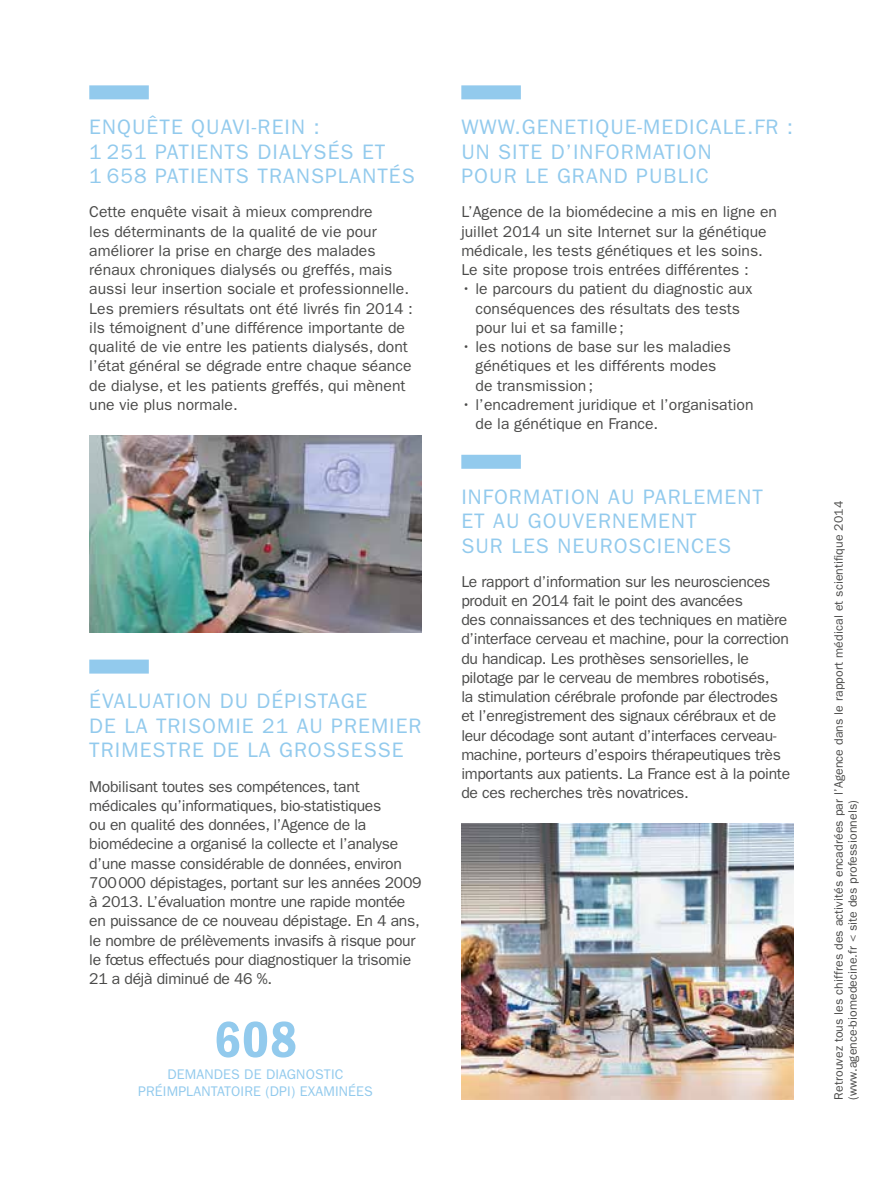
<style>
.page{position:relative;width:883px;height:1191px;background:#fff}
.page>*{position:absolute;margin:0;border:0;box-sizing:border-box;transform-origin:0 0}
.t1{font:52.5px "ITC Franklin Gothic Std Dm Cd";color:#92caed}
.t2{font:21px/24.5px "ITC Franklin Gothic Std";letter-spacing:.05em;color:#92caed}
.t3{font:15.75px/19.2px "ITC Franklin Gothic Std";letter-spacing:-.02em;color:#4a4a49}
.t4{font:15.75px/19.2px "ITC Franklin Gothic Std";color:#4a4a49}
.t5{font:14px/16.8px "ITC Franklin Gothic Std";letter-spacing:.01em;color:#92caed;text-align:center}
.t6{font:12.25px/14px "ITC Franklin Gothic Std";letter-spacing:.01em;color:#4a4a49}
</style>
<div class="page">
<div style="left:89px;top:85px;width:60px;height:14px;background:#92caed"></div>
<div style="left:89px;top:659px;width:60px;height:14px;background:#92caed"></div>
<div style="left:461px;top:85px;width:60px;height:14px;background:#92caed"></div>
<div style="left:461px;top:455px;width:60px;height:14px;background:#92caed"></div>
<img style="left:89px;top:435px;width:333px;height:197px">
<img style="left:461px;top:823px;width:333px;height:276px">
<h2 class="t2" style="left:89px;top:115px;width:327px">ENQUÊTE QUAVI-REIN :<br>1 251 PATIENTS DIALYSÉS ET<br>1 658 PATIENTS TRANSPLANTÉS</h2>
<p class="t4" style="left:89px;top:202px;width:325px">Cette enquête visait à mieux comprendre<br>les déterminants de la qualité de vie pour améliorer la prise en charge des malades rénaux chroniques dialysés ou greffés, mais aussi leur insertion sociale et professionnelle.<br>Les premiers résultats ont été livrés fin 2014 : ils témoignent d’une différence importante de qualité de vie entre les patients dialysés, dont l’état général se dégrade entre chaque séance de dialyse, et les patients greffés, qui mènent une vie plus normale.</p>
<h2 class="t2" style="left:89px;top:689px;width:334px">ÉVALUATION DU DÉPISTAGE<br>DE LA TRISOMIE 21 AU PREMIER<br>TRIMESTRE DE LA GROSSESSE</h2>
<p class="t3" style="left:89px;top:776px;width:334px">Mobilisant toutes ses compétences, tant médicales qu’informatiques, bio-statistiques<br>ou en qualité des données, l’Agence de la biomédecine a organisé la collecte et l’analyse d’une masse considérable de données, environ 700000 dépistages, portant sur les années 2009 à 2013. L’évaluation montre une rapide montée en puissance de ce nouveau dépistage. En 4 ans, le nombre de prélèvements invasifs à risque pour le fœtus effectués pour diagnostiquer la trisomie 21 a déjà diminué de 46 %.</p>
<h1 class="t1" style="left:214px;top:1009px;width:85px">608</h1>
<p class="t5" style="left:138px;top:1065px;width:236px">DEMANDES DE DIAGNOSTIC<br>PRÉIMPLANTATOIRE (DPI) EXAMINÉES</p>
<h2 class="t2" style="left:461px;top:115px;width:333px">WWW.GENETIQUE-MEDICALE.FR :<br>UN SITE D’INFORMATION<br>POUR LE GRAND PUBLIC</h2>
<p class="t4" style="left:461px;top:202px;width:317px">L’Agence de la biomédecine a mis en ligne en juillet 2014 un site Internet sur la génétique médicale, les tests génétiques et les soins.<br>Le site propose trois entrées différentes :</p>
<p class="t4" style="left:476px;top:279px;width:278px;text-indent:-14px">• le parcours du patient du diagnostic aux conséquences des résultats des tests pour lui et sa famille;</p>
<p class="t4" style="left:476px;top:337px;width:257px;text-indent:-14px">• les notions de base sur les maladies génétiques et les différents modes de transmission;</p>
<p class="t4" style="left:476px;top:395px;width:280px;text-indent:-14px">• l’encadrement juridique et l’organisation de la génétique en France.</p>
<h2 class="t2" style="left:461px;top:484px;width:303px">INFORMATION AU PARLEMENT<br>ET AU GOUVERNEMENT<br>SUR LES NEUROSCIENCES</h2>
<p class="t3" style="left:461px;top:572px;width:330px">Le rapport d’information sur les neurosciences produit en 2014 fait le point des avancées<br>des connaissances et des techniques en matière d’interface cerveau et machine, pour la correction du handicap. Les prothèses sensorielles, le pilotage par le cerveau de membres robotisés,<br>la stimulation cérébrale profonde par électrodes et l’enregistrement des signaux cérébraux et de leur décodage sont autant d’interfaces cerveau&shy;machine, porteurs d’espoirs thérapeutiques très importants aux patients. La France est à la pointe de ces recherches très novatrices.</p>
<p class="t6" style="left:832px;top:1099px;width:600px;rotate:-90deg">Retrouvez tous les chiffres des activités encadrées par l’Agence dans le rapport médical et scientifique 2014 (www.agence-biomedecine.fr &lt; site des professionnels)</p>
</div>
